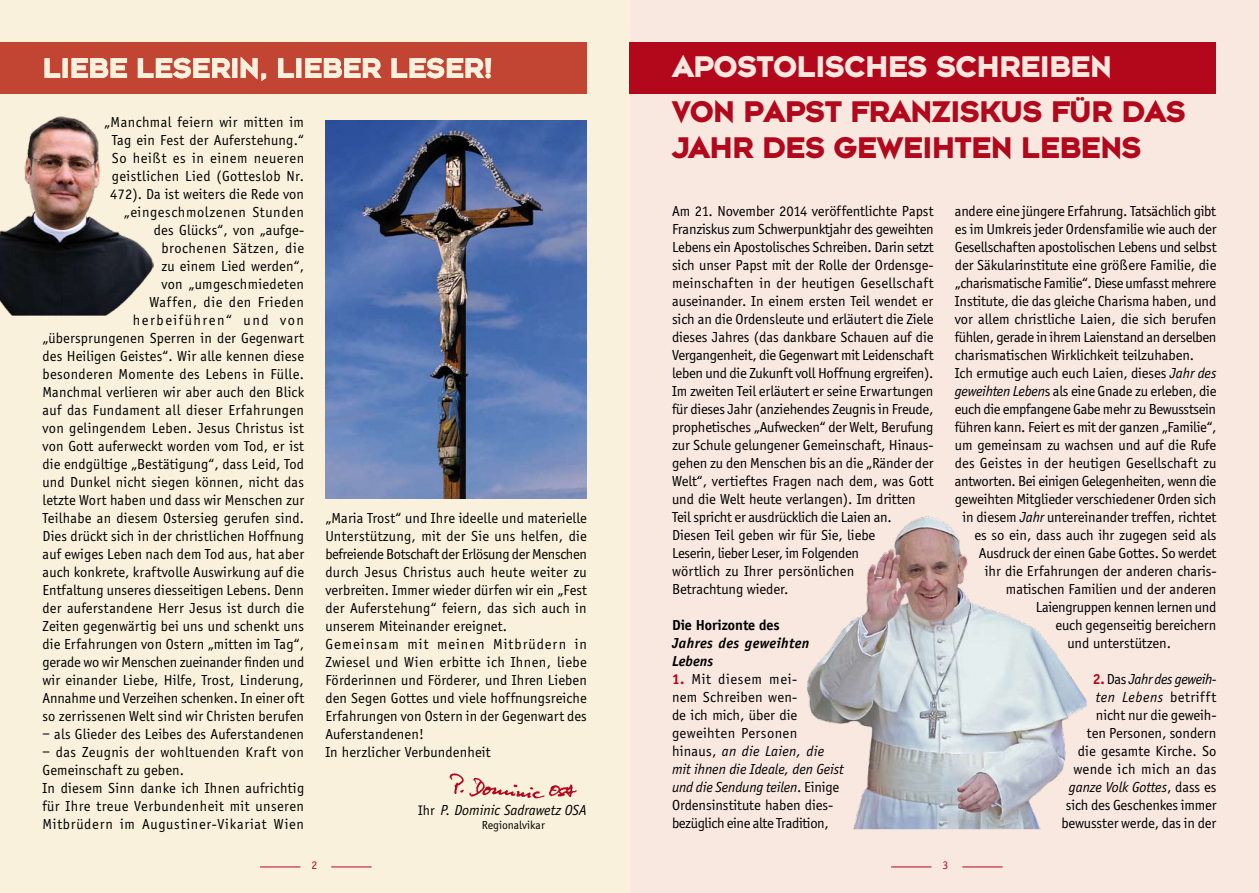
<style>
.page{position:relative;width:1259px;height:893px;background:#fff}
.page>*{position:absolute;margin:0;border:0;box-sizing:border-box;transform-origin:0 0}
.t1{font:700 33px/36px "Bonn";color:#b3071b}
.t2{font:700 33px "Bonn";color:#f8e8e0}
.t3{font:700 31.5px "Bonn";color:#fff}
.t4{font:15px/18px "Officina Sans";color:#000}
.t5{font:15px "Officina Sans";letter-spacing:-.02em;color:#000}
.t6{font:15px/18px "Officina Sans";letter-spacing:.03em;color:#000}
.t7{font:15px "Officina Sans";letter-spacing:-.025em;color:#000}
.t8{font:15px "Officina Sans";letter-spacing:-.03em;color:#000}
.t9{font:italic 15px "Officina Sans";color:#000}
.t10{font:italic 700 15px/18px "Officina Sans";letter-spacing:.025em;color:#000}
.t11{font:700 15px "Officina Sans";color:#000}
.t12{font:12px "Officina Sans";color:#000}
.t13{font:12px "Officina Sans";color:#b3071b}
.s1{font-weight:700;color:#b3071b}
.s2{font-style:italic}
.s3{font-style:normal;font-size:14.25px}
</style>
<div class="page">
<div style="left:629px;top:0;width:630px;height:893px;background:#f8e8e0"></div>
<div style="left:0;top:0;width:629px;height:893px;background:#f9f1dc"></div>
<hr style="left:891px;top:866px;width:40px;height:1px;background:#b3071b">
<hr style="left:962px;top:866px;width:40px;height:1px;background:#b3071b">
<hr style="left:260px;top:866px;width:40px;height:1px;background:#b3071b">
<hr style="left:331px;top:866px;width:41px;height:1px;background:#b3071b">
<div style="left:0;top:43px;width:587px;height:51px;background:#c14532"></div>
<div style="left:629px;top:43px;width:587px;height:51px;background:#b3071b"></div>
<img style="left:449px;top:773px;width:128px;height:26px">
<img style="left:0;top:116px;width:154px;height:200px">
<img style="left:325px;top:120px;width:262px;height:379px">
<img style="left:807px;top:516px;width:280px;height:313px">
<h2 class="t3" style="left:43px;top:53px;width:451px">LIEBE LESERIN, LIEBER LESER!</h2>
<h1 class="t2" style="left:672px;top:51px;width:440px">APOSTOLISCHES SCHREIBEN</h1>
<h1 class="t1" style="left:672px;top:95px;width:515px">VON PAPST FRANZISKUS FÜR DAS<br>JAHR DES GEWEIHTEN LEBENS</h1>
<p class="t4" style="left:43px;top:113px;width:263px;text-align:right">„Manchmal feiern wir mitten im<br>Tag ein Fest der Auferstehung.“<br>So heißt es in einem neueren geistlichen Lied (Gotteslob Nr.<br>472). Da ist weiters die Rede von „eingeschmolzenen Stunden<br>des Glücks“, von „aufge-<br>brochenen Sätzen, die<br>zu einem Lied werden“,<br>von „umgeschmiedeten<br>Waffen, die den Frieden<br>herbeiführen“ und von „übersprungenen Sperren in der Gegenwart des Heiligen Geistes“. Wir alle kennen diese besonderen Momente des Lebens in Fülle.<br>Manchmal verlieren wir aber auch den Blick auf das Fundament all dieser Erfahrungen von gelingendem Leben. Jesus Christus ist von Gott auferweckt worden vom Tod, er ist die endgültige „Bestätigung“, dass Leid, Tod und Dunkel nicht siegen können, nicht das letzte Wort haben und dass wir Menschen zur Teilhabe an diesem Ostersieg gerufen sind.<br>Dies drückt sich in der christlichen Hoffnung auf ewiges Leben nach dem Tod aus, hat aber auch konkrete, kraftvolle Auswirkung auf die Entfaltung unseres diesseitigen Lebens. Denn der auferstandene Herr Jesus ist durch die Zeiten gegenwärtig bei uns und schenkt uns die Erfahrungen von Ostern „mitten im Tag“, gerade wo wir Menschen zueinander finden und wir einander Liebe, Hilfe, Trost, Linderung, Annahme und Verzeihen schenken. In einer oft so zerrissenen Welt sind wir Christen berufen</p>
<p class="t4" style="left:43px;top:725px;width:263px">– als Glieder des Leibes des Auferstandenen</p>
<p class="t6" style="left:43px;top:743px;width:263px">– das Zeugnis der wohltuenden Kraft von Gemeinschaft zu geben.<br>In diesem Sinn danke ich Ihnen aufrichtig für Ihre treue Verbundenheit mit unseren Mitbrüdern im Augustiner-Vikariat Wien</p>
<p class="t4" style="left:672px;top:203px;width:263px">Am 21. November 2014 veröffentlichte Papst Franziskus zum Schwerpunktjahr des geweihten Lebens ein Apostolisches Schreiben. Darin setzt sich unser Papst mit der Rolle der Ordensge&shy;meinschaften in der heutigen Gesellschaft auseinander. In einem ersten Teil wendet er sich an die Ordensleute und erläutert die Ziele dieses Jahres (das dankbare Schauen auf die Vergangenheit, die Gegenwart mit Leidenschaft leben und die Zukunft voll Hoffnung ergreifen).<br>Im zweiten Teil erläutert er seine Erwartungen für dieses Jahr (anziehendes Zeugnis in Freude, prophetisches „Aufwecken“ der Welt, Berufung zur Schule gelungener Gemeinschaft, Hinaus&shy;gehen zu den Menschen bis an die „Ränder der Welt“, vertieftes Fragen nach dem, was Gott und die Welt heute verlangen). Im dritten Teil spricht er ausdrücklich die Laien an.<br>Diesen Teil geben wir für Sie, liebe<br>Leserin, lieber Leser, im Folgenden<br>wörtlich zu Ihrer persönlichen<br>Betrachtung wieder.</p>
<p class="t11" style="left:672px;top:616px;width:109px">Die Horizonte des</p>
<p class="t10" style="left:672px;top:634px;width:139px">Jahres des geweihten<br>Lebens</p>
<p class="t4" style="left:672px;top:671px;width:173px"><span class="s1">1.</span> Mit diesem mei-<br>nem Schreiben wen-<br>de ich mich, über die geweihten Personen hinaus, <span class="s2">an die Laien, die mit ihnen die Ideale, den Geist und die Sendung teilen</span>. Einige<br>Ordensinstitute haben dies&shy;bezüglich eine alte Tradition,</p>
<p class="t5" style="left:955px;top:203px;width:263px">andere eine jüngere Erfahrung. Tatsächlich gibt</p>
<p class="t4" style="left:955px;top:221px;width:263px">es im Umkreis jeder Ordensfamilie wie auch der</p>
<p class="t5" style="left:955px;top:239px;width:263px">Gesellschaften apostolischen Lebens und selbst</p>
<p class="t4" style="left:955px;top:257px;width:263px">der Säkularinstitute eine größere Familie, die</p>
<p class="t8" style="left:955px;top:275px;width:263px">„charismatische Familie“. Diese umfasst mehrere</p>
<p class="t4" style="left:955px;top:293px;width:263px">Institute, die das gleiche Charisma haben, und</p>
<p class="t4" style="left:955px;top:311px;width:263px">vor allem christliche Laien, die sich berufen</p>
<p class="t7" style="left:955px;top:329px;width:263px">fühlen, gerade in ihrem Laienstand an derselben</p>
<p class="t4" style="left:955px;top:347px;width:241px">charismatischen Wirklichkeit teilzuhaben.</p>
<p class="t4" style="left:955px;top:365px;width:263px">Ich ermutige auch euch Laien, dieses <span class="s2">Jahr des</span></p>
<p class="t5" style="left:955px;top:383px;width:263px"><span class="s2">geweihten Leben</span>s als eine Gnade zu erleben, die</p>
<p class="t7" style="left:955px;top:401px;width:263px">euch die empfangene Gabe mehr zu Bewusstsein</p>
<p class="t5" style="left:955px;top:419px;width:263px">führen kann. Feiert es mit der ganzen „Familie“,</p>
<p class="t4" style="left:955px;top:437px;width:263px">um gemeinsam zu wachsen und auf die Rufe</p>
<p class="t4" style="left:955px;top:455px;width:263px">des Geistes in der heutigen Gesellschaft zu</p>
<p class="t7" style="left:955px;top:473px;width:263px">antworten. Bei einigen Gelegenheiten, wenn die</p>
<p class="t4" style="left:955px;top:491px;width:263px">geweihten Mitglieder verschiedener Orden sich</p>
<p class="t4" style="left:962px;top:509px;width:255px">in diesem <span class="s2">Jahr</span> untereinander treffen, richtet</p>
<p class="t4" style="left:974px;top:527px;width:244px">es so ein, dass auch ihr zugegen seid als</p>
<p class="t4" style="left:979px;top:545px;width:239px">Ausdruck der einen Gabe Gottes. So werdet</p>
<p class="t4" style="left:985px;top:563px;width:233px">ihr die Erfahrungen der anderen charis-</p>
<p class="t4" style="left:1006px;top:581px;width:212px">matischen Familien und der anderen</p>
<p class="t7" style="left:1036px;top:599px;width:182px">Laiengruppen kennen lernen und</p>
<p class="t4" style="left:1055px;top:617px;width:162px">euch gegenseitig bereichern</p>
<p class="t4" style="left:1067px;top:635px;width:105px">und unterstützen.</p>
<p class="t4" style="left:1061px;top:671px;width:157px;text-align:right"><span class="s1">2.</span> Das <span class="s2">Jahr des geweih-<br>ten Lebens</span> betrifft<br>nicht nur die geweih-<br>ten Personen, sondern<br>die gesamte Kirche. So wende ich mich an das <span class="s2">ganze Volk Gottes</span>, dass es sich des Geschenkes immer bewusster werde, das in der</p>
<p class="t4" style="left:325px;top:509px;width:263px">„Maria Trost“ und Ihre ideelle und materielle Unterstützung, mit der Sie uns helfen, die befreiende Botschaft der Erlösung der Menschen durch Jesus Christus auch heute weiter zu verbreiten. Immer wieder dürfen wir ein „Fest der Auferstehung“ feiern, das sich auch in unserem Miteinander ereignet.<br>Gemeinsam mit meinen Mitbrüdern in Zwiesel und Wien erbitte ich Ihnen, liebe Förderinnen und Förderer, und Ihren Lieben den Segen Gottes und viele hoffnungsreiche Erfahrungen von Ostern in der Gegenwart des Auferstandenen!<br>In herzlicher Verbundenheit</p>
<p class="t9" style="left:418px;top:802px;width:169px"><span class="s3">Ihr</span> P. Dominic Sadrawetz OSA</p>
<p class="t12" style="left:482px;top:819px;width:65px">Regionalvikar</p>
<p class="t13" style="left:311px;top:858px;width:7px">2</p>
<p class="t13" style="left:942px;top:858px;width:7px">3</p>
</div>
